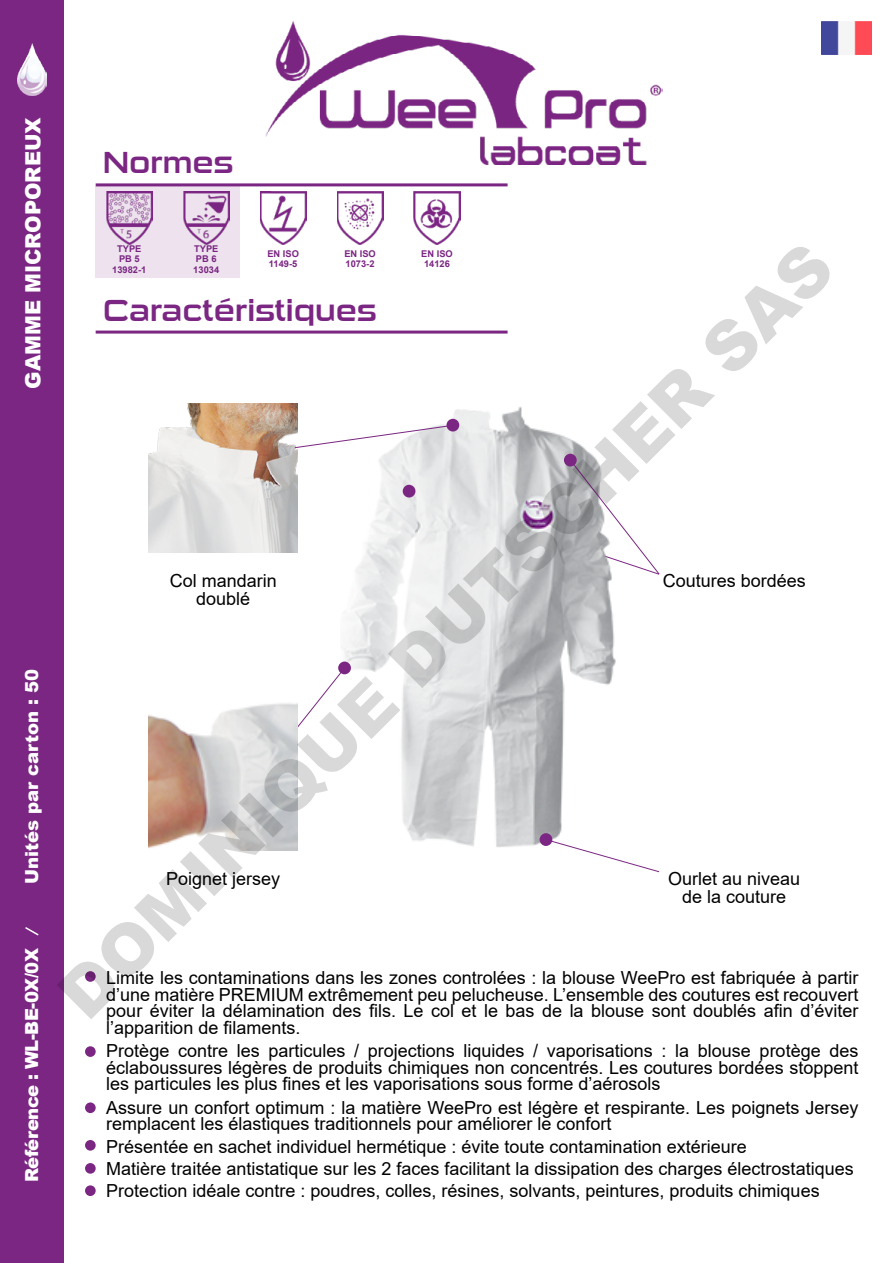
<style>
.page{position:relative;width:893px;height:1263px;background:#fff}
.page>*{position:absolute;margin:0;border:0;box-sizing:border-box;transform-origin:0 0}
.t1{font:900 67.95px "Arial";color:rgb(0 0 0/.15)}
.t2{font:30px "Sui Generis Rg";color:#7a2682}
.t3{font:900 21px "Arial";color:#fff}
.t4{font:18px/16.5px "Arial";color:#000;text-align:justify}
.t5{font:900 18px "Arial";letter-spacing:-.03em;color:#fff}
.t6{font:900 18px "Arial";color:#fff}
.t7{font:700 9.3px/10.5px "Arial";color:#7a2682}
</style>
<div class="page">
<div style="left:0;top:0;width:64px;height:1263px;background:#7a2682"></div>
<hr style="left:96px;top:183px;width:412px;height:3px;background:#7a2682">
<hr style="left:96px;top:331px;width:412px;height:3px;background:#7a2682">
<svg style="left:25px;top:927px;width:14px;height:9px"></svg>
<div style="left:96px;top:186px;width:144px;height:92px;background:#ede2ee"></div>
<img style="left:17px;top:43px;width:30px;height:53px">
<img style="left:341px;top:406px;width:275px;height:441px">
<svg style="left:298px;top:425px;width:155px;height:26px"></svg>
<svg style="left:298px;top:670px;width:47px;height:86px"></svg>
<svg style="left:409px;top:460px;width:251px;height:115px"></svg>
<div style="left:446px;top:419px;width:13px;height:12px;background:#7a2682;border-radius:50%"></div>
<div style="left:564px;top:454px;width:13px;height:12px;background:#7a2682;border-radius:50%"></div>
<div style="left:338px;top:661px;width:13px;height:13px;background:#7a2682;border-radius:50%"></div>
<img style="left:266px;top:21px;width:396px;height:144px">
<div style="left:403px;top:485px;width:12px;height:12px;background:#7a2682;border-radius:50%"></div>
<svg style="left:545px;top:839px;width:115px;height:33px"></svg>
<div style="left:540px;top:833px;width:12px;height:13px;background:#7a2682;border-radius:50%"></div>
<img style="left:414px;top:191px;width:46px;height:54px">
<img style="left:337px;top:191px;width:46px;height:54px">
<img style="left:260px;top:191px;width:46px;height:54px">
<img style="left:106px;top:191px;width:46px;height:54px">
<img style="left:183px;top:191px;width:46px;height:54px">
<img style="left:149px;top:703px;width:149px;height:147px">
<img style="left:149px;top:404px;width:149px;height:149px">
<img style="left:822px;top:21px;width:50px;height:34px">
<div style="left:85px;top:1185px;width:11px;height:11px;background:#7a2682;border-radius:50%"></div>
<div style="left:85px;top:1163px;width:11px;height:11px;background:#7a2682;border-radius:50%"></div>
<div style="left:85px;top:1140px;width:11px;height:10px;background:#7a2682;border-radius:50%"></div>
<div style="left:85px;top:1102px;width:11px;height:11px;background:#7a2682;border-radius:50%"></div>
<div style="left:85px;top:1046px;width:11px;height:11px;background:#7a2682;border-radius:50%"></div>
<div style="left:85px;top:971px;width:11px;height:11px;background:#7a2682;border-radius:50%"></div>
<p class="t3" style="left:18px;top:389px;width:273px;rotate:-90deg">GAMME MICROPOREUX</p>
<p class="t6" style="left:19px;top:884px;width:216px;rotate:-90deg">Unités par carton : 50</p>
<p class="t5" style="left:19px;top:1182px;width:235px;rotate:-90deg">Référence : WL-BE-0X/0X</p>
<h2 class="t2" style="left:103px;top:146px;width:132px">Normes</h2>
<h1 class="t1" style="left:35px;top:971px;width:1063px;rotate:-45deg">DOMINIQUE DUTSCHER SAS</h1>
<p class="t7" style="left:112px;top:243px;width:36px;text-align:center">TYPE<br>PB 5<br>13982-1</p>
<p class="t7" style="left:193px;top:243px;width:27px">TYPE<br>PB 6<br>13034</p>
<p class="t7" style="left:267px;top:249px;width:33px">EN ISO<br>1149-5</p>
<p class="t7" style="left:344px;top:249px;width:33px">EN ISO<br>1073-2</p>
<p class="t7" style="left:421px;top:249px;width:33px;text-align:center">EN ISO<br>14126</p>
<h2 class="t2" style="left:103px;top:293px;width:275px">Caractéristiques</h2>
<p class="t4" style="left:170px;top:572px;width:109px;line-height:18px;text-align:center">Col mandarin doublé</p>
<p class="t4" style="left:663px;top:572px;width:145px">Coutures bordées</p>
<p class="t4" style="left:668px;top:869px;width:134px;line-height:18px;text-align:center">Ourlet au niveau de la couture</p>
<p class="t4" style="left:166px;top:870px;width:116px">Poignet jersey</p>
<p class="t4" style="left:106px;top:970px;width:754px">Limite les contaminations dans les zones controlées : la blouse WeePro est fabriquée à partir d’une matière PREMIUM extrêmement peu pelucheuse. L’ensemble des coutures est recouvert pour éviter la délamination des fils. Le col et le bas de la blouse sont doublés afin d’éviter l’apparition de filaments.</p>
<p class="t4" style="left:106px;top:1043px;width:754px">Protège contre les particules / projections liquides / vaporisations : la blouse protège des éclaboussures légères de produits chimiques non concentrés. Les coutures bordées stoppent les particules les plus fines et les vaporisations sous forme d’aérosols</p>
<p class="t4" style="left:106px;top:1099px;width:754px">Assure un confort optimum : la matière WeePro est légère et respirante. Les poignets Jersey remplacent les élastiques traditionnels pour améliorer le confort</p>
<p class="t4" style="left:106px;top:1160px;width:749px">Matière traitée antistatique sur les 2 faces facilitant la dissipation des charges électrostatiques</p>
<p class="t4" style="left:106px;top:1138px;width:642px">Présentée en sachet individuel hermétique : évite toute contamination extérieure</p>
<p class="t4" style="left:106px;top:1182px;width:715px">Protection idéale contre : poudres, colles, résines, solvants, peintures, produits chimiques</p>
</div>
